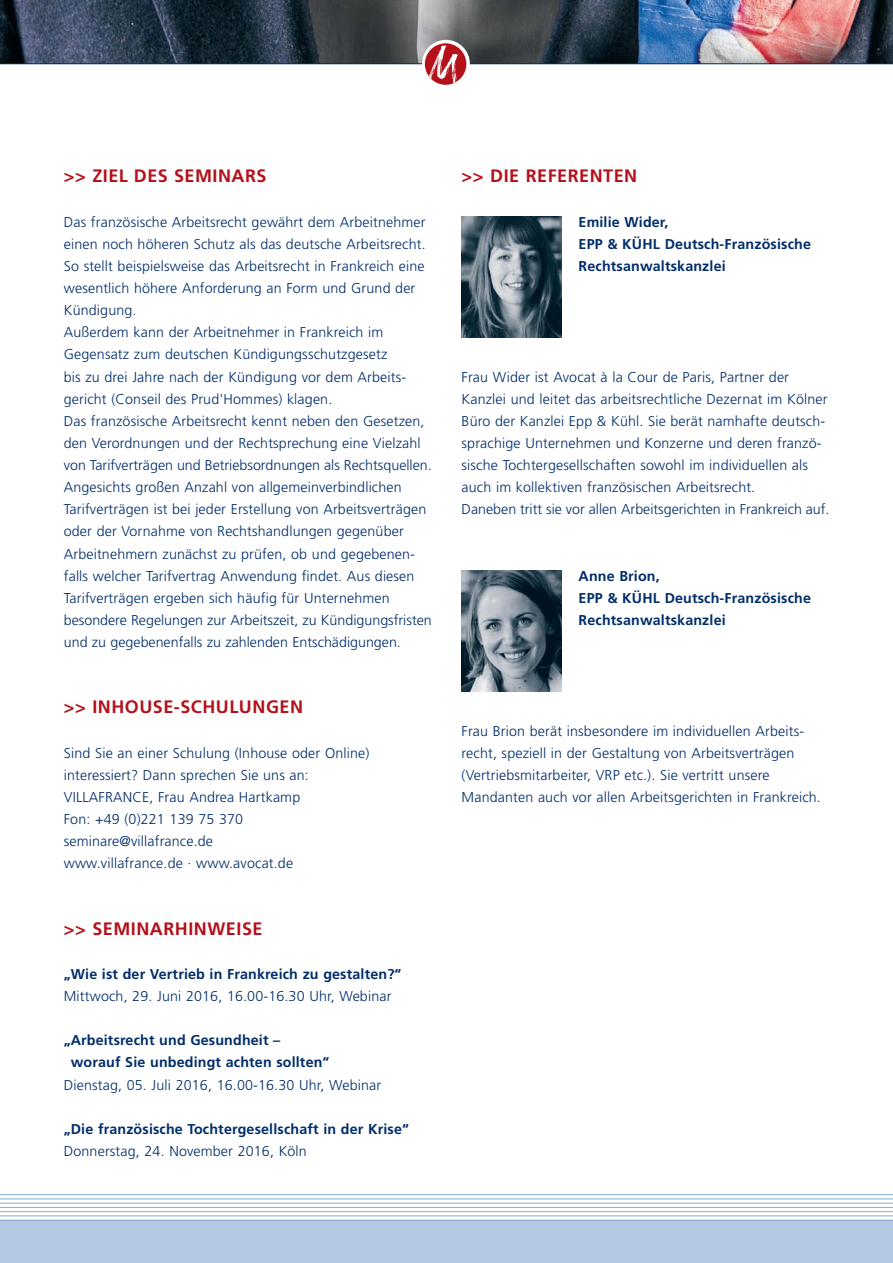
<style>
.page{position:relative;width:893px;height:1263px;background:#fff}
.page>*{position:absolute;margin:0;border:0;box-sizing:border-box;transform-origin:0 0}
.t1{font:700 18px "Frutiger";letter-spacing:.03em;color:#b4111a}
.t2{font:300 14.25px/22px "Frutiger";letter-spacing:.01em;color:#012d6a}
.t3{font:700 14.25px/22px "Frutiger";letter-spacing:.01em;color:#012d6a}
</style>
<div class="page">
<div style="left:0;top:1220px;width:892px;height:43px;background:#b2c8e3"></div>
<img style="left:0;top:0;width:892px;height:64px">
<hr style="left:0;top:64px;width:892px;height:1px;background:#012d6a">
<div style="left:422px;top:40px;width:48px;height:48px;background:#fff;border-radius:50%"></div>
<div style="left:425px;top:43px;width:41px;height:42px;background:#b5111a;border-radius:50%"></div>
<img style="left:425px;top:44px;width:37px;height:41px">
<hr style="left:0;top:1194px;width:892px;height:1px;background:#87acd3">
<hr style="left:0;top:1199px;width:892px;height:1px;background:#87acd3">
<hr style="left:0;top:1203px;width:892px;height:1px;background:#87acd3">
<hr style="left:0;top:1207px;width:892px;height:1px;background:#87acd3">
<hr style="left:0;top:1211px;width:892px;height:1px;background:#87acd3">
<hr style="left:0;top:1216px;width:892px;height:1px;background:#87acd3">
<hr style="left:0;top:1220px;width:892px;height:1px;background:#87acd3">
<img style="left:461px;top:216px;width:100px;height:121px">
<img style="left:461px;top:570px;width:100px;height:121px">
<p class="t1" style="left:64px;top:169px;width:204px">&gt;&gt; ZIEL DES SEMINARS</p>
<p class="t2" style="left:64px;top:212px;width:369px">Das französische Arbeitsrecht gewährt dem Arbeitnehmer einen noch höheren Schutz als das deutsche Arbeitsrecht.<br>So stellt beispielsweise das Arbeitsrecht in Frankreich eine wesentlich höhere Anforderung an Form und Grund der Kündigung.<br>Außerdem kann der Arbeitnehmer in Frankreich im Gegensatz zum deutschen Kündigungsschutzgesetz<br>bis zu drei Jahre nach der Kündigung vor dem Arbeits&shy;gericht (Conseil des Prud'Hommes) klagen.<br>Das französische Arbeitsrecht kennt neben den Gesetzen, den Verordnungen und der Rechtsprechung eine Vielzahl von Tarifverträgen und Betriebsordnungen als Rechtsquellen.<br>Angesichts großen Anzahl von allgemeinverbindlichen Tarifverträgen ist bei jeder Erstellung von Arbeitsverträgen oder der Vornahme von Rechtshandlungen gegenüber Arbeitnehmern zunächst zu prüfen, ob und gegebenen&shy;falls welcher Tarifvertrag Anwendung findet. Aus diesen Tarifverträgen ergeben sich häufig für Unternehmen besondere Regelungen zur Arbeitszeit, zu Kündigungsfristen und zu gegebenenfalls zu zahlenden Entschädigungen.</p>
<p class="t1" style="left:64px;top:700px;width:241px">&gt;&gt; INHOUSE-SCHULUNGEN</p>
<p class="t2" style="left:64px;top:743px;width:307px">Sind Sie an einer Schulung (Inhouse oder Online) interessiert? Dann sprechen Sie uns an:<br>VILLAFRANCE, Frau Andrea Hartkamp<br>Fon: +49 (0)221 139 75 370 seminare@villafrance.de<br>www.villafrance.de · www.avocat.de</p>
<p class="t1" style="left:64px;top:921px;width:200px">&gt;&gt; SEMINARHINWEISE</p>
<p class="t3" style="left:64px;top:964px;width:339px">„Wie ist der Vertrieb in Frankreich zu gestalten?“</p>
<p class="t2" style="left:64px;top:986px;width:329px">Mittwoch, 29. Juni 2016, 16.00-16.30 Uhr, Webinar</p>
<p class="t3" style="left:71px;top:1030px;width:260px;text-indent:-7px">„Arbeitsrecht und Gesundheit – worauf Sie unbedingt achten sollten“</p>
<p class="t2" style="left:64px;top:1075px;width:319px">Dienstag, 05. Juli 2016, 16.00-16.30 Uhr, Webinar</p>
<p class="t3" style="left:64px;top:1119px;width:346px">„Die französische Tochtergesellschaft in der Krise“</p>
<p class="t2" style="left:64px;top:1141px;width:244px">Donnerstag, 24. November 2016, Köln</p>
<p class="t1" style="left:461px;top:169px;width:177px">&gt;&gt; DIE REFERENTEN</p>
<p class="t3" style="left:578px;top:212px;width:234px">Emilie Wider,<br>EPP &amp; KÜHL Deutsch-Französische<br>Rechtsanwaltskanzlei</p>
<p class="t2" style="left:461px;top:367px;width:369px">Frau Wider ist Avocat à la Cour de Paris, Partner der Kanzlei und leitet das arbeitsrechtliche Dezernat im Kölner Büro der Kanzlei Epp &amp; Kühl. Sie berät namhafte deutsch&shy;sprachige Unternehmen und Konzerne und deren franzö&shy;sische Tochtergesellschaften sowohl im individuellen als auch im kollektiven französischen Arbeitsrecht.<br>Daneben tritt sie vor allen Arbeitsgerichten in Frankreich auf.</p>
<p class="t3" style="left:578px;top:566px;width:234px">Anne Brion,<br>EPP &amp; KÜHL Deutsch-Französische<br>Rechtsanwaltskanzlei</p>
<p class="t2" style="left:461px;top:721px;width:361px">Frau Brion berät insbesondere im individuellen Arbeits&shy;recht, speziell in der Gestaltung von Arbeitsverträgen (Vertriebsmitarbeiter, VRP etc.). Sie vertritt unsere Mandanten auch vor allen Arbeitsgerichten in Frankreich.</p>
</div>
